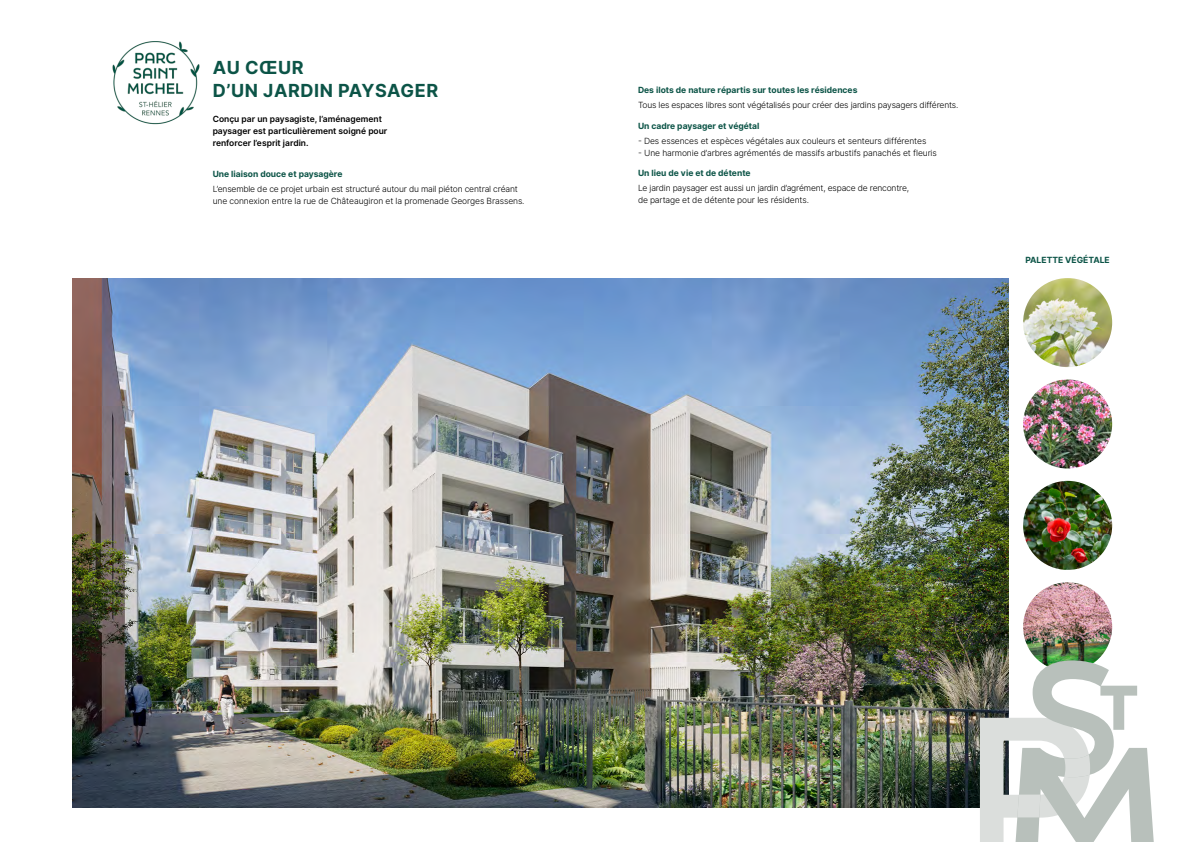
<style>
.page{position:relative;width:1191px;height:842px;background:#fff}
.page>*{position:absolute;margin:0;border:0;box-sizing:border-box;transform-origin:0 0}
.t1{font:700 18px/23px "Inter";letter-spacing:.03em;color:#0c5447}
.t2{font:8.5px/12px "Inter Light BETA";letter-spacing:-.02em;color:#000}
.t3{font:700 8.5px "Inter";color:#0c5447}
.t4{font:600 8.5px/12px "Inter";color:#000}
</style>
<div class="page">
<img style="left:72px;top:278px;width:936px;height:530px">
<img style="left:1023px;top:278px;width:89px;height:89px;border-radius:45px">
<img style="left:1023px;top:379px;width:89px;height:89px;border-radius:45px">
<img style="left:1023px;top:481px;width:89px;height:89px;border-radius:45px">
<img style="left:1023px;top:582px;width:89px;height:89px;border-radius:45px">
<img style="left:112px;top:41px;width:88px;height:84px">
<svg style="left:980px;top:660px;width:174px;height:182px"></svg>
<h1 class="t1" style="left:213px;top:56px;width:227px">AU CŒUR<br>D’UN JARDIN PAYSAGER</h1>
<p class="t4" style="left:213px;top:113px;width:176px">Conçu par un paysagiste, l’aménagement paysager est particulièrement soigné pour renforcer l’esprit jardin.</p>
<p class="t3" style="left:213px;top:168px;width:131px">Une liaison douce et paysagère</p>
<p class="t2" style="left:213px;top:183px;width:313px">L’ensemble de ce projet urbain est structuré autour du mail piéton central créant une connexion entre la rue de Châteaugiron et la promenade Georges Brassens.</p>
<p class="t3" style="left:638px;top:84px;width:221px">Des ilots de nature répartis sur toutes les résidences</p>
<p class="t2" style="left:638px;top:99px;width:322px">Tous les espaces libres sont végétalisés pour créer des jardins paysagers différents.</p>
<p class="t3" style="left:638px;top:119px;width:123px">Un cadre paysager et végétal</p>
<p class="t2" style="left:638px;top:135px;width:290px">- Des essences et espèces végétales aux couleurs et senteurs différentes</p>
<p class="t2" style="left:638px;top:147px;width:300px">- Une harmonie d’arbres agrémentés de massifs arbustifs panachés et fleuris</p>
<p class="t3" style="left:638px;top:167px;width:114px">Un lieu de vie et de détente</p>
<p class="t2" style="left:638px;top:182px;width:273px">Le jardin paysager est aussi un jardin d’agrément, espace de rencontre, de partage et de détente pour les résidents.</p>
<p class="t3" style="left:1025px;top:254px;width:86px">PALETTE VÉGÉTALE</p>
</div>
